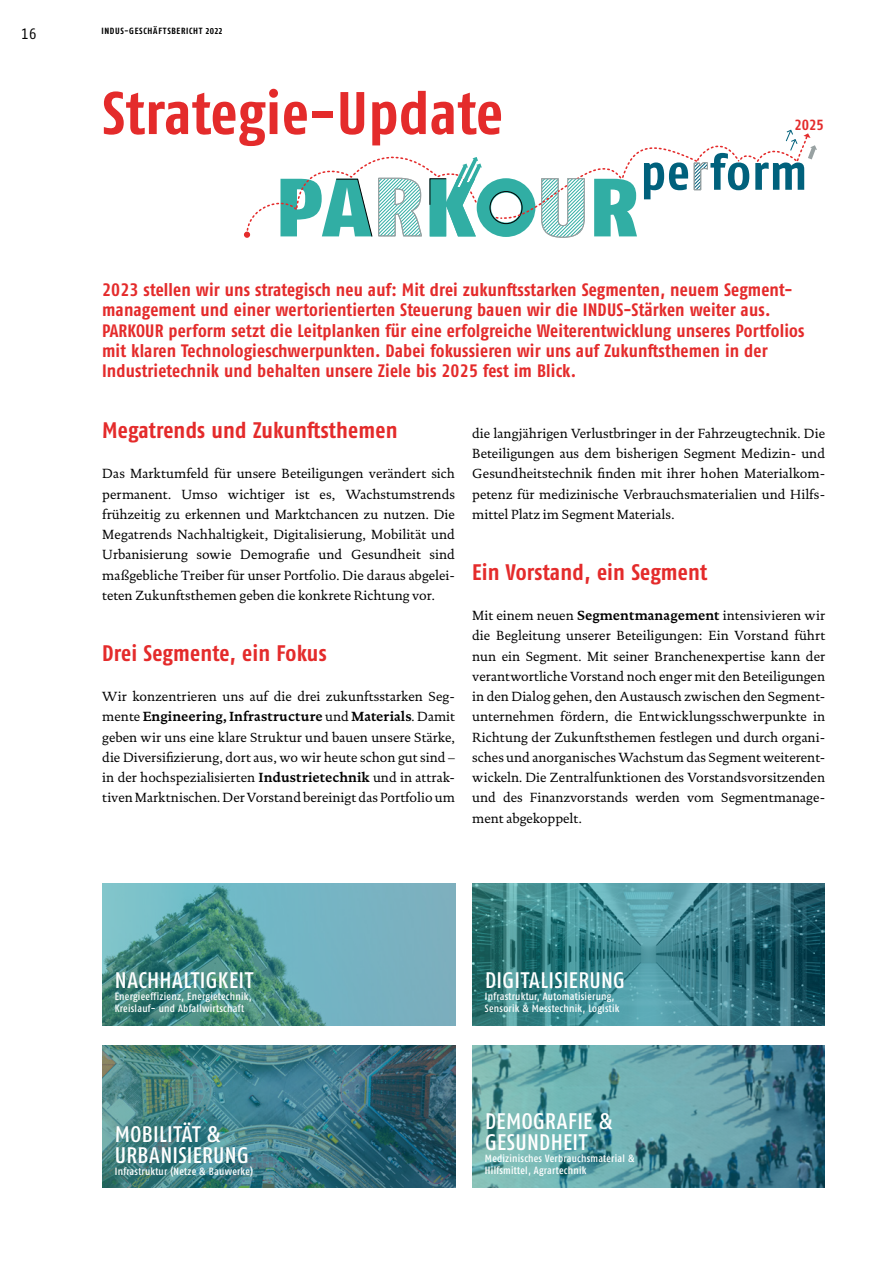
<style>
.page{position:relative;width:893px;height:1263px;background:#fff}
.page>*{position:absolute;margin:0;border:0;box-sizing:border-box;transform-origin:0 0}
.t1{font:700 condensed 60px "Fago Pro";letter-spacing:.005em;color:#e42b2b}
.t2{font:500 condensed 22.5px/21px "Fago Pro";letter-spacing:.015em;color:#fff}
.t3{font:700 condensed 22.5px "Fago Pro";letter-spacing:.005em;color:#e42b2b}
.t4{font:700 condensed 18px/20.2px "Fago Pro";letter-spacing:.01em;color:#e42b2b}
.t5{font:condensed 15px "Fago Pro";color:#000}
.t6{font:700 condensed 14.7px "Fago Pro";color:#e42b2b}
.t7{font:13.5px/20.2px "DTL Documenta TOT";color:#000;text-align:justify}
.t8{font:500 condensed 10.5px/12px "Fago Pro";letter-spacing:.02em;color:#fff}
.t9{font:700 condensed 9px "Fago Pro";letter-spacing:.075em;color:#000}
.s1{font-weight:700}
</style>
<div class="page">
<img style="left:102px;top:1045px;width:353px;height:142px">
<svg style="left:472px;top:1045px;width:353px;height:142px;background:#5b989f"></svg>
<svg style="left:102px;top:883px;width:353px;height:142px;background:#62a2a7"></svg>
<svg style="left:472px;top:883px;width:353px;height:142px;background:#3a8089"></svg>
<svg style="left:244px;top:129px;width:573px;height:109px"></svg>
<p class="t5" style="left:21px;top:25px;width:17px">16</p>
<p class="t9" style="left:101px;top:25px;width:122px">INDUS-GESCHÄFTSBERICHT 2022</p>
<h1 class="t1" style="left:102px;top:77px;width:402px">Strategie-Update</h1>
<p class="t6" style="left:794px;top:116px;width:31px">2025</p>
<p class="t4" style="left:102px;top:280px;width:704px">2023 stellen wir uns strategisch neu auf: Mit drei zukunftsstarken Segmenten, neuem Segment&shy;management und einer wertorientierten Steuerung bauen wir die INDUS-Stärken weiter aus.<br>PARKOUR perform setzt die Leitplanken für eine erfolgreiche Weiterentwicklung unseres Portfolios mit klaren Technologieschwerpunkten. Dabei fokussieren wir uns auf Zukunftsthemen in der Industrietechnik und behalten unsere Ziele bis 2025 fest im Blick.</p>
<h2 class="t3" style="left:102px;top:416px;width:297px">Megatrends und Zukunftsthemen</h2>
<p class="t7" style="left:102px;top:464px;width:354px">Das Marktumfeld für unsere Beteiligungen verändert sich permanent. Umso wichtiger ist es, Wachstumstrends frühzeitig zu erkennen und Marktchancen zu nutzen. Die Megatrends Nachhaltigkeit, Digitalisierung, Mobilität und Urbanisierung sowie Demografie und Gesundheit sind maßgebliche Treiber für unser Portfolio. Die daraus abgelei&shy;teten Zukunftsthemen geben die konkrete Richtung vor.</p>
<h2 class="t3" style="left:102px;top:639px;width:226px">Drei Segmente, ein Fokus</h2>
<p class="t7" style="left:102px;top:686px;width:354px">Wir konzentrieren uns auf die drei zukunftsstarken Seg&shy;mente <span class="s1">Engineering, Infrastructure</span> und <span class="s1">Materials</span>. Damit geben wir uns eine klare Struktur und bauen unsere Stärke, die Diversifizierung, dort aus, wo wir heute schon gut sind – in der hochspezialisierten <span class="s1">Industrietechnik</span> und in attrak&shy;tiven Marktnischen. Der Vorstand bereinigt das Portfolio um</p>
<p class="t7" style="left:472px;top:423px;width:354px">die langjährigen Verlustbringer in der Fahrzeugtechnik. Die Beteiligungen aus dem bisherigen Segment Medizin- und Gesundheitstechnik finden mit ihrer hohen Materialkom&shy;petenz für medizinische Verbrauchsmaterialien und Hilfs&shy;mittel Platz im Segment Materials.</p>
<h2 class="t3" style="left:472px;top:558px;width:237px">Ein Vorstand, ein Segment</h2>
<p class="t7" style="left:472px;top:605px;width:354px">Mit einem neuen <span class="s1">Segmentmanagement</span> intensivieren wir die Begleitung unserer Beteiligungen: Ein Vorstand führt nun ein Segment. Mit seiner Branchenexpertise kann der verantwortliche Vorstand noch enger mit den Beteiligungen in den Dialog gehen, den Austausch zwischen den Segment&shy;unternehmen fördern, die Entwicklungsschwerpunkte in Richtung der Zukunftsthemen festlegen und durch organi&shy;sches und anorganisches Wachstum das Segment weiterent&shy;wickeln. Die Zentralfunktionen des Vorstandsvorsitzenden und des Finanzvorstands werden vom Segmentmanage&shy;ment abgekoppelt.</p>
<h2 class="t2" style="left:115px;top:970px;width:140px">NACHHALTIGKEIT</h2>
<p class="t8" style="left:115px;top:991px;width:138px">Energieeffizienz, Energietechnik,<br>Kreislauf- und Abfallwirtschaft</p>
<h2 class="t2" style="left:115px;top:1124px;width:136px">MOBILITÄT &amp;<br>URBANISIERUNG</h2>
<p class="t8" style="left:115px;top:1165px;width:140px">Infrastruktur (Netze &amp; Bauwerke)</p>
<h2 class="t2" style="left:485px;top:970px;width:142px">DIGITALISIERUNG</h2>
<p class="t8" style="left:485px;top:991px;width:136px">Infrastruktur, Automatisierung,<br>Sensorik &amp; Messtechnik, Logistik</p>
<h2 class="t2" style="left:485px;top:1111px;width:129px">DEMOGRAFIE &amp;<br>GESUNDHEIT</h2>
<p class="t8" style="left:485px;top:1153px;width:151px">Medizinisches Verbrauchsmaterial &amp;<br>Hilfsmittel, Agrartechnik</p>
</div>
